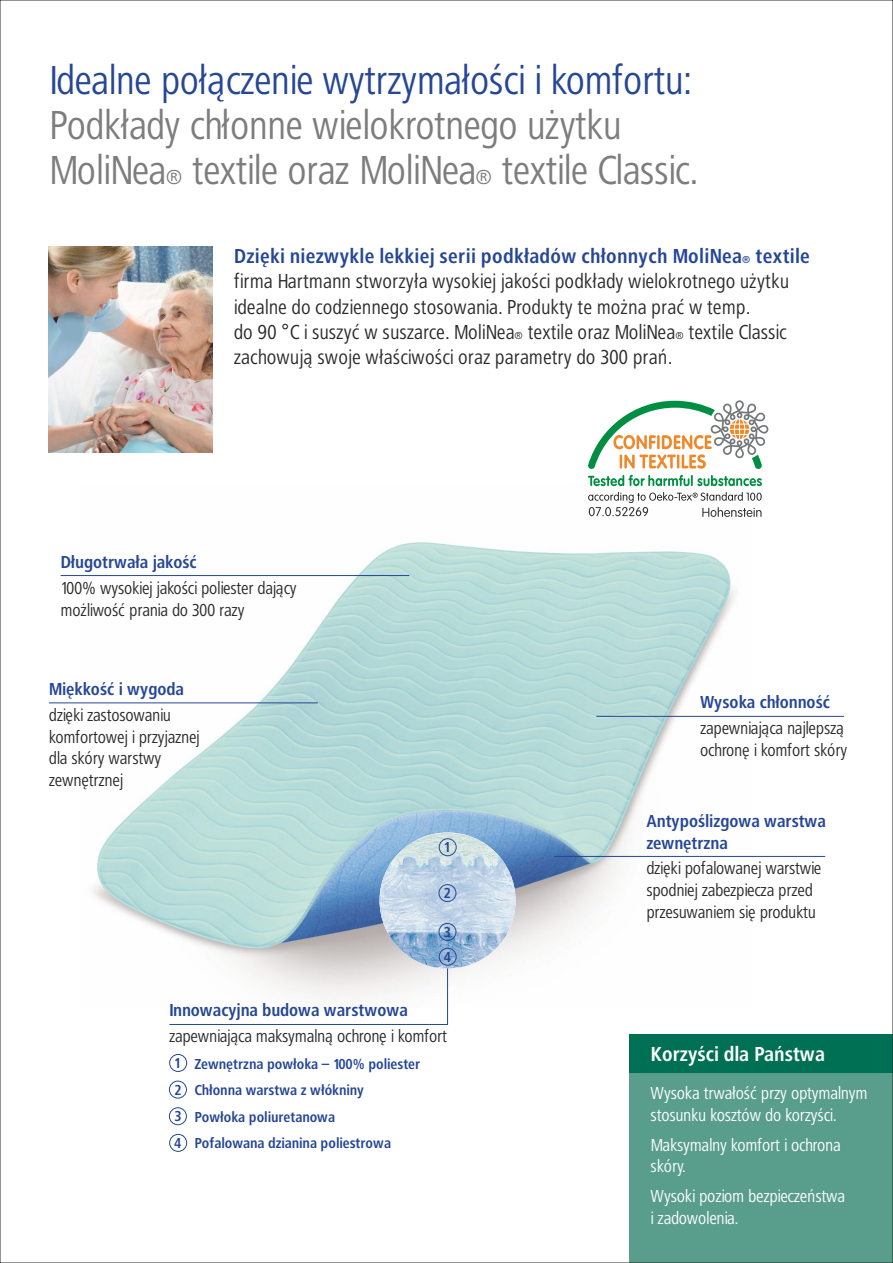
<style>
.page{position:relative;width:893px;height:1263px;background:#fff}
.page>*{position:absolute;margin:0;border:0;box-sizing:border-box;transform-origin:0 0}
.t1{font:42px/45px "Hartmann P Lnormal Normal";color:#7d7d7d}
.t2{font:42px "Hartmann P Lnormal Normal";color:#264796}
.t3{font:21px/25.3px "Hartmann P Lnormal Normal";letter-spacing:.015em;color:#2b2929}
.t4{font:700 21px "Hartmann P Lbold";letter-spacing:.02em;color:#264796}
.t5{font:700 21px "Hartmann P Lbold";color:#fff}
.t6{font:18px/21.8px "Hartmann P Lnormal Normal";color:#2b2929}
.t7{font:18px/21.8px "Hartmann P Lnormal Normal";color:#fff}
.t8{font:700 18px/21.8px "Hartmann P Lbold";color:#264796}
.t9{font:700 15px/26.5px "Hartmann P Lbold";color:#264796}
.s1{font-size:21px}
.s2{font-size:10.5px}
.s3{font-family:"Arial"}
</style>
<div class="page">
<img style="left:81px;top:486px;width:670px;height:522px">
<img style="left:49px;top:247px;width:164px;height:205px">
<img style="left:379px;top:832px;width:137px;height:136px;border-radius:50%">
<div style="left:439px;top:838px;width:18px;height:18px;border:1px solid #264796;border-radius:50%"></div>
<div style="left:439px;top:884px;width:17px;height:18px;border:1px solid #264796;border-radius:50%"></div>
<div style="left:439px;top:923px;width:17px;height:18px;border:1px solid #264796;border-radius:50%"></div>
<hr style="left:49px;top:702px;width:269px;height:1px;background:#264796">
<hr style="left:596px;top:716px;width:248px;height:1px;background:#264796">
<hr style="left:169px;top:1024px;width:279px;height:1px;background:#264796">
<hr style="left:447px;top:968px;width:1px;height:57px;background:#264796">
<div style="left:629px;top:1034px;width:264px;height:229px;background:#599e8c"></div>
<div style="left:629px;top:1034px;width:264px;height:39px;background:#007054"></div>
<hr style="left:61px;top:575px;width:348px;height:1px;background:#264796">
<hr style="left:554px;top:856px;width:271px;height:1px;background:#264796">
<div style="left:169px;top:1054px;width:18px;height:18px;border:1px solid #264796;border-radius:50%"></div>
<div style="left:169px;top:1081px;width:18px;height:17px;border:1px solid #264796;border-radius:50%"></div>
<div style="left:169px;top:1107px;width:18px;height:18px;border:1px solid #264796;border-radius:50%"></div>
<div style="left:169px;top:1134px;width:18px;height:18px;border:1px solid #264796;border-radius:50%"></div>
<svg style="left:588px;top:400px;width:180px;height:69px"></svg>
<svg style="left:588px;top:475px;width:174px;height:11px"></svg>
<svg style="left:588px;top:492px;width:174px;height:25px"></svg>
<div style="left:439px;top:948px;width:18px;height:18px;border:1px solid #264796;border-radius:50%"></div>
<h1 class="t2" style="left:49px;top:64px;width:642px">Idealne połączenie wytrzymałości i komfortu:</h1>
<h1 class="t1" style="left:49px;top:106px;width:649px">Podkłady chłonne wielokrotnego użytku<br>MoliNea<span class="s1">®</span> textile oraz MoliNea<span class="s1">®</span> textile Classic.</h1>
<p class="t4" style="left:234px;top:248px;width:577px">Dzięki niezwykle lekkiej serii podkładów chłonnych MoliNea<span class="s2">®</span> textile</p>
<p class="t3" style="left:234px;top:270px;width:556px">firma Hartmann stworzyła wysokiej jakości podkłady wielokrotnego użytku idealne do codziennego stosowania. Produkty te można prać w temp.<br>do 90 <span class="s3">°</span>C i suszyć w suszarce. MoliNea<span class="s2">®</span> textile oraz MoliNea<span class="s2">®</span> textile Classic zachowują swoje właściwości oraz parametry do 300 prań.</p>
<p class="t8" style="left:61px;top:552px;width:138px">Długotrwała jakość</p>
<p class="t6" style="left:61px;top:578px;width:238px">100% wysokiej jakości poliester dający możliwość prania do 300 razy</p>
<p class="t8" style="left:49px;top:680px;width:136px">Miękkość i wygoda</p>
<p class="t6" style="left:49px;top:705px;width:152px">dzięki zastosowaniu komfortowej i przyjaznej dla skóry warstwy zewnętrznej</p>
<p class="t9" style="left:444px;top:835px;width:7px">1</p>
<p class="t9" style="left:444px;top:881px;width:8px">2</p>
<p class="t9" style="left:444px;top:920px;width:8px">3</p>
<p class="t9" style="left:444px;top:944px;width:9px">4</p>
<p class="t8" style="left:169px;top:1001px;width:240px">Innowacyjna budowa warstwowa</p>
<p class="t6" style="left:169px;top:1027px;width:279px">zapewniająca maksymalną ochronę i komfort</p>
<p class="t9" style="left:195px;top:1052px;width:227px">Zewnętrzna powłoka – 100% poliester<br>Chłonna warstwa z włókniny<br>Powłoka poliuretanowa<br>Pofalowana dzianina poliestrowa</p>
<p class="t9" style="left:174px;top:1051px;width:9px;text-align:justify">1<br>2<br>3<br>4</p>
<p class="t8" style="left:700px;top:693px;width:131px">Wysoka chłonność</p>
<p class="t6" style="left:700px;top:719px;width:148px">zapewniająca najlepszą ochronę i komfort skóry</p>
<p class="t8" style="left:646px;top:811px;width:181px">Antypoślizgowa warstwa zewnętrzna</p>
<p class="t6" style="left:646px;top:859px;width:176px">dzięki pofalowanej warstwie spodniej zabezpiecza przed przesuwaniem się produktu</p>
<p class="t5" style="left:651px;top:1045px;width:176px">Korzyści dla Państwa</p>
<p class="t7" style="left:651px;top:1083px;width:218px">Wysoka trwałość przy optymalnym stosunku kosztów do korzyści.</p>
<p class="t7" style="left:651px;top:1135px;width:191px">Maksymalny komfort i ochrona skóry.</p>
<p class="t7" style="left:651px;top:1187px;width:196px">Wysoki poziom bezpieczeństwa i zadowolenia.</p>
</div>
